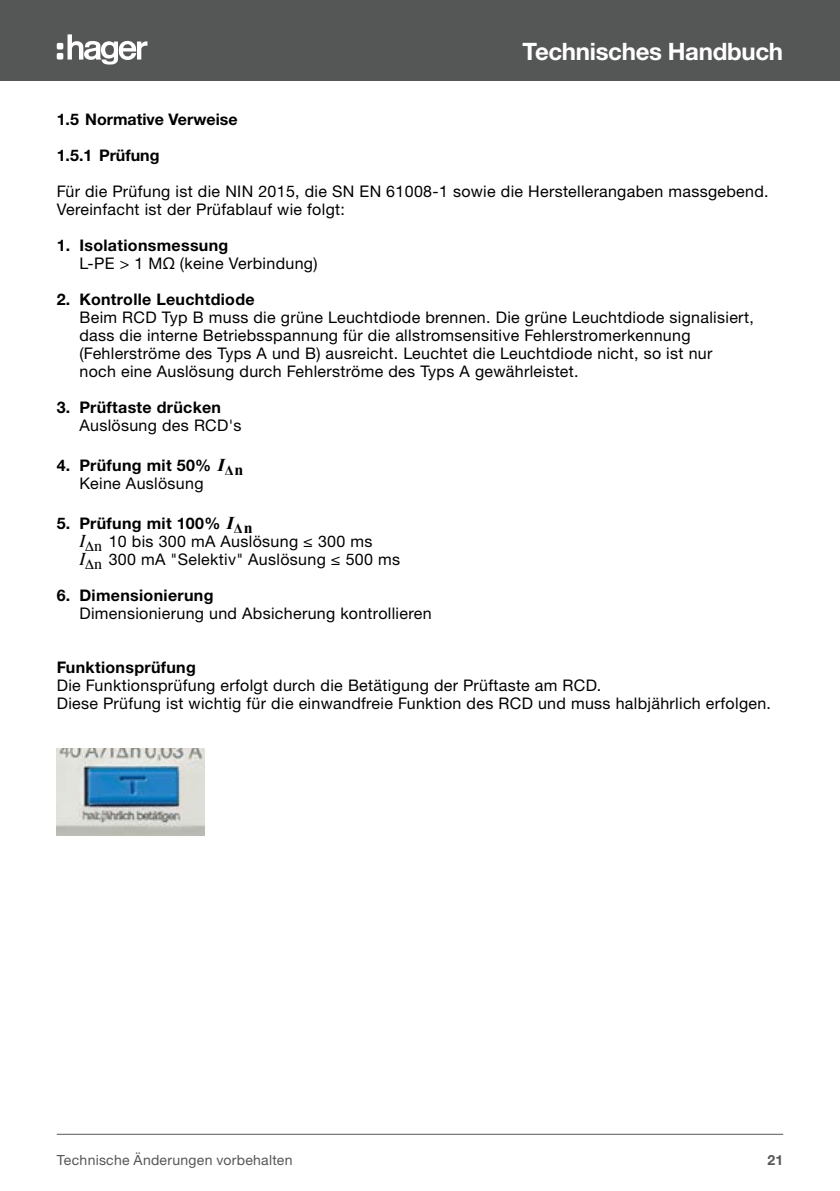
<style>
.page{position:relative;width:840px;height:1191px;background:#fff}
.page>*{position:absolute;margin:0;border:0;box-sizing:border-box;transform-origin:0 0}
.t1{font:700 24px "Helvetica Neue LTW1 G";letter-spacing:-.01em;color:#fff}
.t2{font:16px/18px "Helvetica Neue LTW1 G";letter-spacing:.02em;color:#000}
.t3{font:700 16px/18px "Helvetica Neue LTW1 G";letter-spacing:.02em;color:#000}
.t4{font:700 16px "Helvetica Neue LTW1 G";color:#000}
.t5{font:14px "Helvetica Neue LTW1 G";letter-spacing:.02em;color:#555756}
.t6{font:700 14px "Helvetica Neue LTW1 G";color:#555756}
.s1{font-family:"Times New Roman";font-style:italic;font-size:18px}
.s2{font-family:"Times New Roman"}
.s3{font-weight:400}
.s4{font-weight:700}
.s5{font-family:"Times New Roman";font-weight:700;font-style:italic;font-size:18px}
.s6{font-family:"Times New Roman";font-weight:700}
.s7{font-family:"Times";font-style:italic;font-size:18px}
.s8{font-family:"Times"}
</style>
<div class="page">
<hr style="left:57px;top:1134px;width:725px;height:1px;background:#555756">
<div style="left:0;top:0;width:839px;height:81px;background:#555756"></div>
<svg style="left:57px;top:34px;width:90px;height:31px"></svg>
<img style="left:57px;top:749px;width:147px;height:86px">
<h1 class="t1" style="left:522px;top:36px;width:262px">Technisches Handbuch</h1>
<p class="t4" style="left:57px;top:109px;width:182px">1.5 Normative Verweise</p>
<p class="t4" style="left:57px;top:145px;width:104px">1.5.1 Prüfung</p>
<p class="t2" style="left:57px;top:182px;width:713px">Für die Prüfung ist die NIN 2015, die SN EN 61008-1 sowie die Herstellerangaben massgebend.<br>Vereinfacht ist der Prüfablauf wie folgt:</p>
<p class="t3" style="left:57px;top:236px;width:173px">1. Isolationsmessung</p>
<p class="t2" style="left:79px;top:254px;width:239px">L-PE &gt; 1 MΩ (keine Verbindung)</p>
<p class="t3" style="left:57px;top:290px;width:199px">2. Kontrolle Leuchtdiode</p>
<p class="t2" style="left:79px;top:308px;width:675px">Beim RCD Typ B muss die grüne Leuchtdiode brennen. Die grüne Leuchtdiode signalisiert, dass die interne Betriebsspannung für die allstromsensitive Fehlerstromerkennung (Fehlerströme des Typs A und B) ausreicht. Leuchtet die Leuchtdiode nicht, so ist nur<br>noch eine Auslösung durch Fehlerströme des Typs A gewährleistet.</p>
<p class="t3" style="left:57px;top:398px;width:166px">3. Prüftaste drücken</p>
<p class="t2" style="left:79px;top:416px;width:163px">Auslösung des RCD's</p>
<p class="t3" style="left:79px;top:456px;width:165px;text-indent:-23px">4. Prüfung mit 50% <span class="s1">I</span><sub>Δ</sub><span class="s2">n<br></span><span class="s3">Keine Auslösung</span></p>
<p class="t2" style="left:79px;top:514px;width:322px;text-indent:-23px"><span class="s4">5. Prüfung mit 100%</span> <span class="s5">I</span><sub>Δ</sub><span class="s6">n<br></span><span class="s7">I</span><sub>∆</sub><span class="s8">n</span> 10 bis 300 mA Auslösung ≤ 300 ms<br><span class="s7">I</span><sub>∆</sub><span class="s8">n</span> 300 mA "Selektiv" Auslösung ≤ 500 ms</p>
<p class="t3" style="left:57px;top:586px;width:158px">6. Dimensionierung</p>
<p class="t2" style="left:79px;top:604px;width:353px">Dimensionierung und Absicherung kontrollieren</p>
<p class="t3" style="left:57px;top:658px;width:141px">Funktionsprüfung</p>
<p class="t2" style="left:57px;top:676px;width:715px">Die Funktionsprüfung erfolgt durch die Betätigung der Prüftaste am RCD.<br>Diese Prüfung ist wichtig für die einwandfreie Funktion des RCD und muss halbjährlich erfolgen.</p>
<p class="t5" style="left:57px;top:1151px;width:237px">Technische Änderungen vorbehalten</p>
<p class="t6" style="left:767px;top:1151px;width:17px">21</p>
</div>
